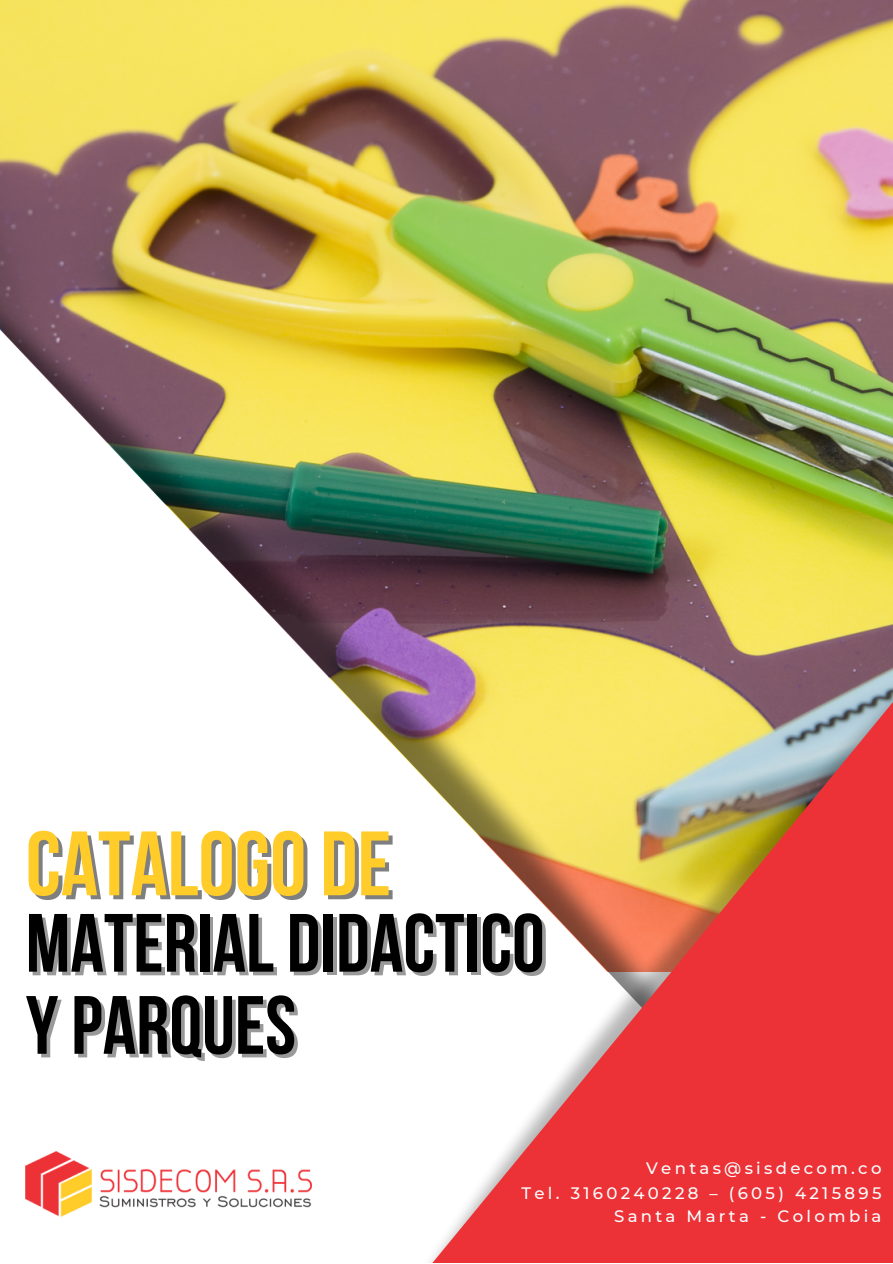
<style>
.page{position:relative;width:893px;height:1264px;background:#fff}
.page>*{position:absolute;margin:0;border:0;box-sizing:border-box;transform-origin:0 0}
.t1{font:700 91.05px "Bebas Neue";color:#ffcc29}
.t2{font:700 82.5px "Bebas Neue";color:#000}
.t3{font:500 16.5px "Montserrat";letter-spacing:.2em;color:#faffff}
</style>
<div class="page">
<img style="left:0;top:0;width:892px;height:609px">
<img style="left:0;top:233px;width:847px;height:984px">
<img style="left:0;top:262px;width:706px;height:772px">
<img style="left:371px;top:609px;width:521px;height:608px">
<svg style="left:372px;top:702px;width:520px;height:560px"></svg>
<img style="left:26px;top:1151px;width:285px;height:65px">
<p class="t1" style="left:26px;top:827px;width:367px">CATALOGO DE</p>
<p class="t2" style="left:26px;top:909px;width:520px">MATERIAL DIDACTICO</p>
<p class="t2" style="left:26px;top:991px;width:272px">YPARQUES</p>
<p class="t3" style="left:646px;top:1158px;width:237px">Ventas@sisdecom.co</p>
<p class="t3" style="left:521px;top:1183px;width:361px">Tel. 3160240228 – (605) 4215895</p>
<p class="t3" style="left:614px;top:1205px;width:269px">Santa Marta - Colombia</p>
</div>
